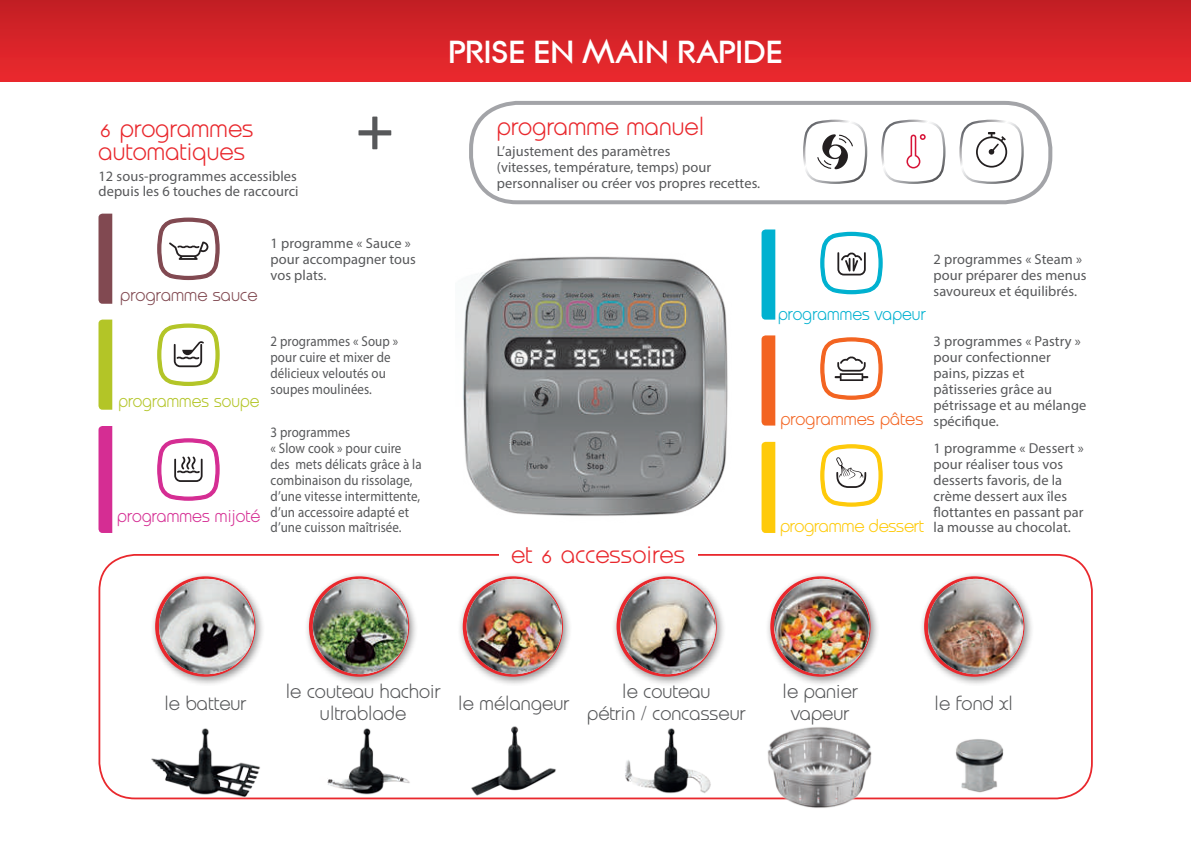
<style>
.page{position:relative;width:1191px;height:851px;background:#fff}
.page>*{position:absolute;margin:0;border:0;box-sizing:border-box;transform-origin:0 0}
.t1{font:72px "Officina Sans";color:#57585a}
.t2{font:800 31px "Litera";letter-spacing:.015em;color:#fff}
.t3{font:25.2px/23.2px "Moulinette";letter-spacing:.01em;color:#e9282d}
.t4{font:19.8px/21.8px "Moulinette";letter-spacing:.01em;color:#57585a;text-align:center}
.t5{font:18px "Moulinette";letter-spacing:.01em;color:#d52d93}
.t6{font:18px "Moulinette";letter-spacing:.01em;color:#00b1d0;scale:.96 1}
.t7{font:18px "Moulinette";letter-spacing:-.01em;color:#feca0a}
.t8{font:18px "Moulinette";letter-spacing:.01em;color:#b3c527;scale:.95 1}
.t9{font:18px "Moulinette";letter-spacing:.01em;color:#f36421}
.t10{font:18px "Moulinette";letter-spacing:.01em;color:#814951}
.t11{font:14.4px/15.8px "Myriad Pro";letter-spacing:.005em;color:#57585a}
.t12{font:14.4px/15.8px "Myriad Pro";letter-spacing:.005em;color:#57585a;scale:.9 1}
</style>
<div class="page">
<img style="left:463px;top:256px;width:265px;height:260px">
<svg style="left:157px;top:217px;width:63px;height:64px"></svg>
<svg style="left:157px;top:323px;width:63px;height:63px"></svg>
<svg style="left:157px;top:438px;width:63px;height:63px"></svg>
<svg style="left:98px;top:426px;width:14px;height:107px"></svg>
<svg style="left:98px;top:319px;width:14px;height:90px"></svg>
<svg style="left:98px;top:213px;width:14px;height:91px"></svg>
<svg style="left:820px;top:231px;width:63px;height:64px"></svg>
<svg style="left:820px;top:337px;width:63px;height:63px"></svg>
<svg style="left:820px;top:444px;width:63px;height:63px"></svg>
<svg style="left:761px;top:442px;width:14px;height:91px"></svg>
<svg style="left:761px;top:335px;width:14px;height:90px"></svg>
<svg style="left:761px;top:229px;width:14px;height:90px"></svg>
<img style="left:609px;top:728px;width:117px;height:72px">
<img style="left:304px;top:728px;width:122px;height:72px">
<img style="left:758px;top:727px;width:123px;height:81px">
<img style="left:945px;top:739px;width:67px;height:59px">
<img style="left:456px;top:726px;width:115px;height:74px">
<div style="left:150px;top:571px;width:115px;height:115px;background:#231f20;opacity:.5"></div>
<svg style="left:155px;top:576px;width:100px;height:100px"></svg>
<img style="left:159px;top:578px;width:95px;height:96px;border-radius:48px">
<div style="left:918px;top:571px;width:116px;height:115px;background:#231f20;opacity:.5"></div>
<svg style="left:924px;top:576px;width:100px;height:100px"></svg>
<img style="left:928px;top:578px;width:95px;height:96px;border-radius:48px">
<div style="left:765px;top:571px;width:115px;height:115px;background:#231f20;opacity:.5"></div>
<svg style="left:770px;top:576px;width:100px;height:100px"></svg>
<img style="left:774px;top:578px;width:95px;height:96px;border-radius:48px">
<div style="left:457px;top:571px;width:115px;height:115px;background:#231f20;opacity:.5"></div>
<svg style="left:463px;top:576px;width:100px;height:100px"></svg>
<img style="left:466px;top:578px;width:96px;height:96px;border-radius:48px">
<div style="left:611px;top:571px;width:115px;height:115px;background:#231f20;opacity:.5"></div>
<svg style="left:616px;top:576px;width:101px;height:100px"></svg>
<img style="left:620px;top:578px;width:95px;height:96px;border-radius:48px">
<div style="left:304px;top:571px;width:115px;height:115px;background:#231f20;opacity:.5"></div>
<svg style="left:309px;top:576px;width:100px;height:100px"></svg>
<img style="left:313px;top:578px;width:95px;height:96px;border-radius:48px">
<img style="left:135px;top:728px;width:140px;height:72px">
<div style="left:0;top:0;width:1191px;height:82px;background:linear-gradient(to bottom,#c21e24,#ec292e)"></div>
<div style="left:469px;top:101px;width:583px;height:103px;border:4px solid #a3a4a8;border-radius:46px"></div>
<svg style="left:803px;top:120px;width:64px;height:64px"></svg>
<svg style="left:881px;top:120px;width:64px;height:64px"></svg>
<svg style="left:959px;top:120px;width:64px;height:64px"></svg>
<h3 class="t3" style="left:98px;top:117px;width:156px">6 programmes automatiques</h3>
<p class="t11" style="left:98px;top:168px;width:202px;line-height:15.2px">12 sous-programmes accessibles depuis les 6 touches de raccourci</p>
<h1 class="t1" style="left:357px;top:85px;width:37px">+</h1>
<p class="t10" style="left:120px;top:284px;width:139px">programme sauce</p>
<p class="t11" style="left:270px;top:235px;width:147px">1 programme « Sauce » pour accompagner tous vos plats.</p>
<p class="t8" style="left:118px;top:390px;width:150px">programmes soupe</p>
<p class="t5" style="left:117px;top:505px;width:144px">programmes mijoté</p>
<p class="t12" style="left:270px;top:333px;width:143px">2 programmes « Soup » pour cuire et mixer de délicieux veloutés ou soupes moulinées.</p>
<p class="t12" style="left:270px;top:424px;width:169px">3 programmes<br>« Slow cook » pour cuire des mets délicats grâce à la combinaison du rissolage, d’une vitesse intermittente, d’un accessoire adapté et d’une cuisson maîtrisée.</p>
<h2 class="t2" style="left:448px;top:32px;width:335px">PRISE EN MAIN RAPIDE</h2>
<h3 class="t3" style="left:497px;top:115px;width:209px">programme manuel</h3>
<p class="t11" style="left:497px;top:143px;width:265px">L’ajustement des paramètres<br>(vitesses, température, temps) pour personnaliser ou créer vos propres recettes.</p>
<h3 class="t3" style="left:511px;top:543px;width:175px">et 6 accessoires</h3>
<p class="t6" style="left:778px;top:303px;width:155px">programmes vapeur</p>
<p class="t9" style="left:780px;top:408px;width:144px">programmes pâtes</p>
<p class="t7" style="left:780px;top:515px;width:145px">programme dessert</p>
<p class="t11" style="left:933px;top:251px;width:154px">2 programmes « Steam » pour préparer des menus savoureux et équilibrés.</p>
<p class="t11" style="left:933px;top:333px;width:154px">3 programmes « Pastry » pour confectionner pains, pizzas et pâtisseries grâce au pétrissage et au mélange spécifique.</p>
<p class="t11" style="left:933px;top:440px;width:152px">1 programme « Dessert » pour réaliser tous vos desserts favoris, de la crème dessert aux îles flottantes en passant par la mousse au chocolat.</p>
<h3 class="t4" style="left:164px;top:692px;width:83px">le batteur</h3>
<h3 class="t4" style="left:286px;top:680px;width:156px">le couteau hachoir ultrablade</h3>
<h3 class="t4" style="left:458px;top:692px;width:112px">le mélangeur</h3>
<h3 class="t4" style="left:587px;top:680px;width:160px">le couteau<br>pétrin / concasseur</h3>
<h3 class="t4" style="left:782px;top:680px;width:77px">le panier vapeur</h3>
<h3 class="t4" style="left:934px;top:692px;width:80px">le fond xl</h3>
</div>
